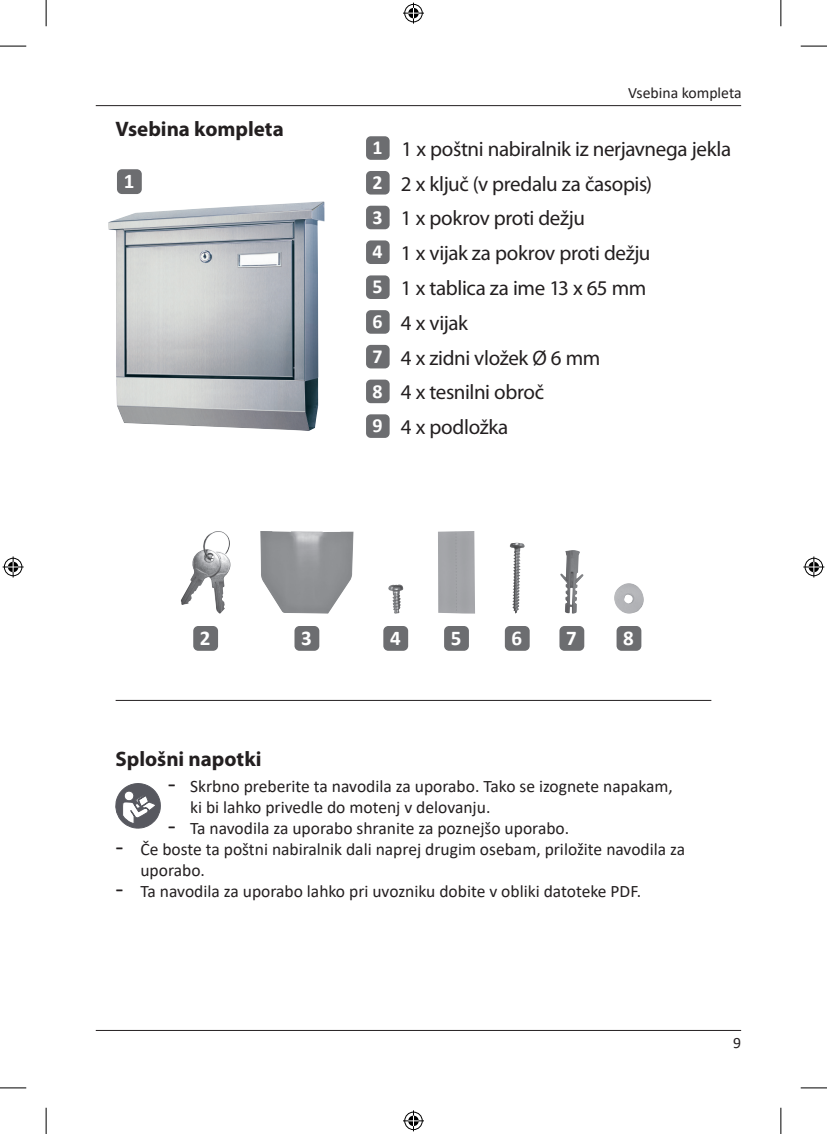
<style>
.page{position:relative;width:827px;height:1134px;background:#fff}
.page>*{position:absolute;margin:0;border:0;box-sizing:border-box;transform-origin:0 0}
.t1{font:21px/34.8px "Myriad Pro";letter-spacing:-.02em;color:#231f20}
.t2{font:700 21px "Myriad Pro";color:#231f20}
.t3{font:700 21px "Calibri";color:#fff}
.t4{font:700 19.95px/34.8px "Calibri";color:#fff;text-align:justify}
.t5{font:17.5px/21px "Calibri";color:#231f20}
.t6{font:15.75px "Calibri";color:#231f20}
.s1{font-size:26.25px}
</style>
<div class="page">
<hr style="left:96px;top:105px;width:645px;height:1px;background:#231f20">
<hr style="left:96px;top:1030px;width:645px;height:1px;background:#231f20">
<div style="left:366px;top:136px;width:23px;height:24px;background:#6c6d70;border-radius:5px"></div>
<div style="left:366px;top:171px;width:23px;height:24px;background:#6c6d70;border-radius:5px"></div>
<div style="left:366px;top:206px;width:23px;height:23px;background:#6c6d70;border-radius:5px"></div>
<div style="left:366px;top:240px;width:23px;height:24px;background:#6c6d70;border-radius:5px"></div>
<div style="left:366px;top:275px;width:23px;height:24px;background:#6c6d70;border-radius:5px"></div>
<div style="left:366px;top:310px;width:23px;height:24px;background:#6c6d70;border-radius:5px"></div>
<div style="left:366px;top:345px;width:23px;height:23px;background:#6c6d70;border-radius:5px"></div>
<div style="left:366px;top:380px;width:23px;height:23px;background:#6c6d70;border-radius:5px"></div>
<div style="left:366px;top:414px;width:23px;height:24px;background:#6c6d70;border-radius:5px"></div>
<div style="left:193px;top:626px;width:25px;height:25px;background:#6c6d70;border-radius:5px"></div>
<img style="left:181px;top:531px;width:49px;height:83px">
<div style="left:294px;top:626px;width:25px;height:25px;background:#6c6d70;border-radius:5px"></div>
<img style="left:260px;top:531px;width:93px;height:83px">
<div style="left:383px;top:626px;width:25px;height:25px;background:#6c6d70;border-radius:5px"></div>
<img style="left:388px;top:585px;width:15px;height:29px">
<div style="left:444px;top:626px;width:25px;height:25px;background:#6c6d70;border-radius:5px"></div>
<div style="left:438px;top:531px;width:37px;height:83px;background:#a4a5a9"></div>
<div style="left:504px;top:626px;width:25px;height:25px;background:#6c6d70;border-radius:5px"></div>
<img style="left:509px;top:543px;width:15px;height:71px">
<div style="left:559px;top:626px;width:25px;height:25px;background:#6c6d70;border-radius:5px"></div>
<img style="left:560px;top:550px;width:23px;height:64px">
<div style="left:616px;top:626px;width:25px;height:25px;background:#6c6d70;border-radius:5px"></div>
<img style="left:614px;top:583px;width:29px;height:31px">
<hr style="left:116px;top:700px;width:595px;height:1px;background:#231f20">
<svg style="left:116px;top:783px;width:44px;height:45px"></svg>
<img style="left:108px;top:201px;width:216px;height:230px">
<div style="left:117px;top:169px;width:25px;height:25px;background:#6c6d70;border-radius:5px"></div>
<svg style="left:0;top:46px;width:26px;height:1px"></svg>
<svg style="left:800px;top:46px;width:26px;height:1px"></svg>
<svg style="left:0;top:1088px;width:26px;height:1px"></svg>
<svg style="left:800px;top:1088px;width:26px;height:1px"></svg>
<svg style="left:46px;top:0;width:1px;height:26px"></svg>
<svg style="left:46px;top:1108px;width:1px;height:26px"></svg>
<svg style="left:780px;top:0;width:1px;height:26px"></svg>
<svg style="left:780px;top:1108px;width:1px;height:26px"></svg>
<svg style="left:403px;top:3px;width:21px;height:21px"></svg>
<svg style="left:403px;top:1110px;width:21px;height:21px"></svg>
<svg style="left:3px;top:556px;width:21px;height:21px"></svg>
<svg style="left:803px;top:556px;width:21px;height:21px"></svg>
<p class="t2" style="left:116px;top:117px;width:170px">Vsebina kompleta</p>
<p class="t3" style="left:124px;top:166px;width:12px">1</p>
<p class="t4" style="left:372px;top:130px;width:12px">1<br>2<br>3<br>4<br>5<br>6<br>7<br>8<br>9</p>
<p class="t6" style="left:628px;top:81px;width:115px">Vsebina kompleta</p>
<p class="t1" style="left:401px;top:132px;width:332px">1 x poštni nabiralnik iz nerjavnega jekla<br>2 x ključ (v predalu za časopis)<br>1 x pokrov proti dežju<br>1 x vijak za pokrov proti dežju<br>1 x tablica za ime 13 x 65 mm<br>4 x vijak<br>4 x zidni vložek Ø 6 mm<br>4 x tesnilni obroč<br>4 x podložka</p>
<p class="t3" style="left:200px;top:623px;width:12px">2</p>
<p class="t3" style="left:301px;top:623px;width:12px">3</p>
<p class="t3" style="left:390px;top:623px;width:12px">4</p>
<p class="t3" style="left:450px;top:623px;width:12px">5</p>
<p class="t3" style="left:511px;top:623px;width:12px">6</p>
<p class="t3" style="left:566px;top:623px;width:12px">7</p>
<p class="t3" style="left:623px;top:623px;width:12px">8</p>
<p class="t2" style="left:116px;top:747px;width:147px">Splošni napotki</p>
<p class="t5" style="left:190px;top:775px;width:484px;text-indent:-22px"><span class="s1">-</span> Skrbno preberite ta navodila za uporabo. Tako se izognete napakam, ki bi lahko privedle do motenj v delovanju.</p>
<p class="t5" style="left:168px;top:817px;width:403px"><span class="s1">-</span> Ta navodila za uporabo shranite za poznejšo uporabo.</p>
<p class="t5" style="left:140px;top:838px;width:546px;text-indent:-25px"><span class="s1">-</span> Če boste ta poštni nabiralnik dali naprej drugim osebam, priložite navodila za uporabo.</p>
<p class="t5" style="left:116px;top:880px;width:527px"><span class="s1">-</span> Ta navodila za uporabo lahko pri uvozniku dobite v obliki datoteke PDF.</p>
<p class="t6" style="left:733px;top:1032px;width:9px">9</p>
</div>
